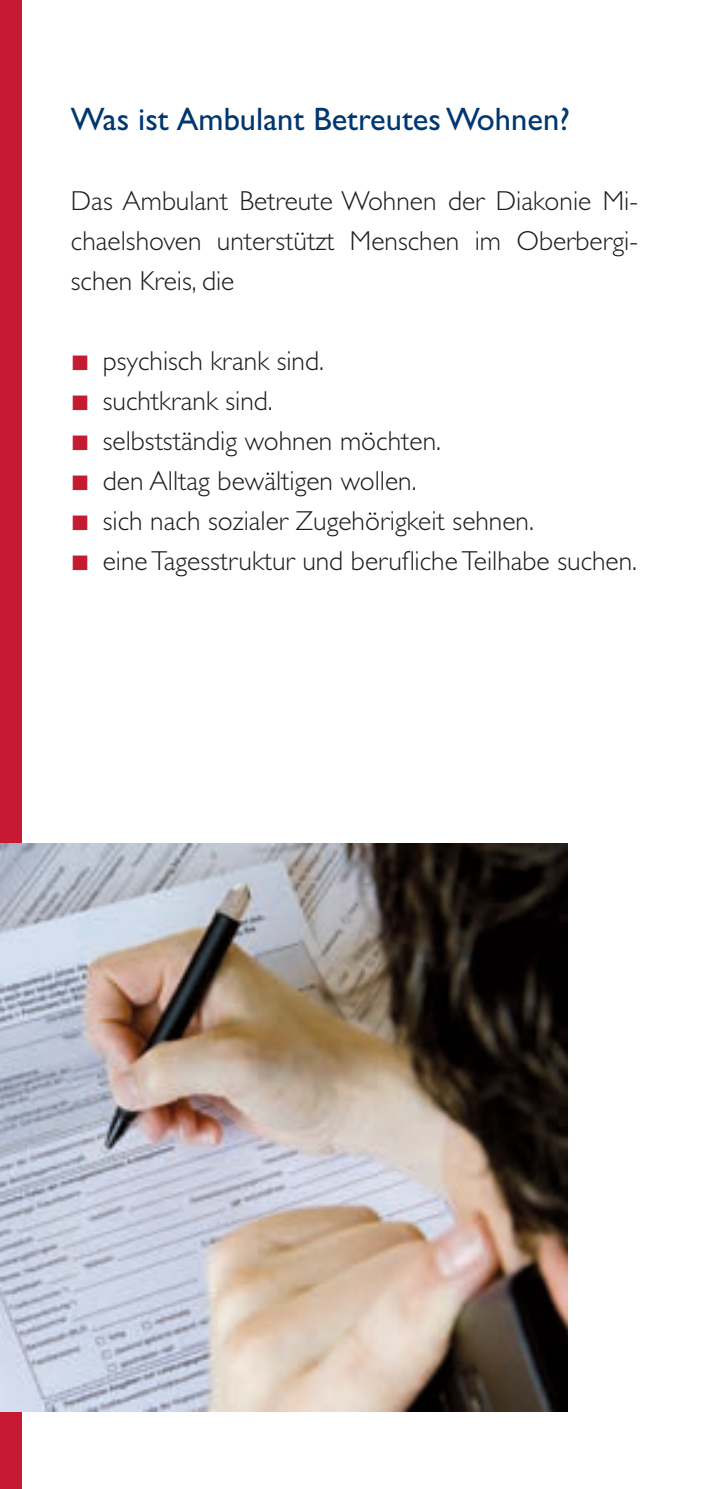
<style>
.page{position:relative;width:709px;height:1489px;background:#fff}
.page>*{position:absolute;margin:0;border:0;box-sizing:border-box;transform-origin:0 0}
.H3_Fließtext_Headlin{font:32.5px "Gill Sans Std";color:#003770}
.P_Fließtext_Aufzählu{font:300 27.5px "Gill Sans Std";color:#1d1d1b}
.P_Fließtext{font:300 27.5px/40px "Gill Sans Std";color:#1d1d1b;text-align:justify}
.s1{color:#c61a32}
</style>
<div class="page">
<div style="left:0;top:0;width:21px;height:1488px;background:#c61a32"></div>
<img style="left:0;top:843px;width:567px;height:567px">
<h3 class="H3_Fließtext_Headlin" style="left:71px;top:100px;width:500px">Was ist Ambulant Betreutes Wohnen?</h3>
<p class="P_Fließtext" style="left:71px;top:181px;width:568px">Das Ambulant Betreute Wohnen der Diakonie Mi&shy;chaelshoven unterstützt Menschen im Oberbergi&shy;schen Kreis, die</p>
<p class="P_Fließtext_Aufzählu" style="left:71px;top:345px;width:255px"><span class="s1">■</span> psychisch krank sind.</p>
<p class="P_Fließtext_Aufzählu" style="left:71px;top:385px;width:203px"><span class="s1">■</span> suchtkrank sind.</p>
<p class="P_Fließtext_Aufzählu" style="left:71px;top:425px;width:371px"><span class="s1">■</span> selbstständig wohnen möchten.</p>
<p class="P_Fließtext_Aufzählu" style="left:71px;top:465px;width:347px"><span class="s1">■</span> den Alltag bewältigen wollen.</p>
<p class="P_Fließtext_Aufzählu" style="left:71px;top:505px;width:464px"><span class="s1">■</span> sich nach sozialer Zugehörigkeit sehnen.</p>
<p class="P_Fließtext_Aufzählu" style="left:71px;top:545px;width:568px"><span class="s1">■</span> eine Tagesstruktur und berufliche Teilhabe suchen.</p>
</div>
